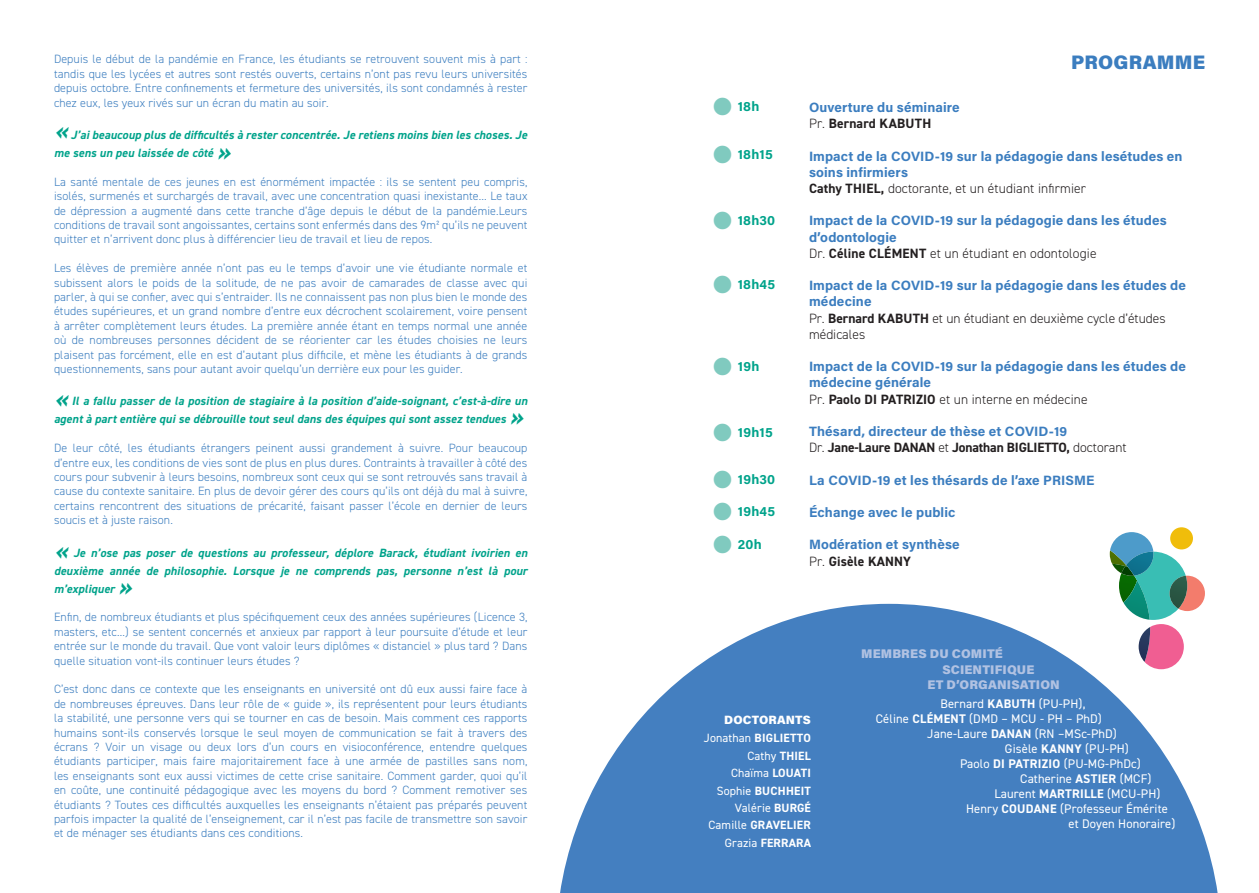
<style>
.page{position:relative;width:1259px;height:893px;background:#fff}
.page>*{position:absolute;margin:0;border:0;box-sizing:border-box;transform-origin:0 0}
.t1{font:900 19.5px "Acumin Pro";letter-spacing:.01em;color:#3b7dbf}
.t2{font:700 13.5px/16.2px "Acumin Pro";letter-spacing:.01em;color:#3b7dbf}
.t3{font:300 13.5px/16.2px "DIN2014";letter-spacing:.01em;color:#231f20}
.t4{font:700 13.5px "DIN2014";letter-spacing:-.01em;color:#231f20}
.t5{font:700 13.5px "Acumin Pro";letter-spacing:.01em;color:#00a38b}
.t6{font:700 13.5px "DIN2014";letter-spacing:.01em;color:#231f20}
.t7{font:12.6px/15px "DIN2014";letter-spacing:.01em;color:#fff}
.t8{font:900 12.6px "Acumin Pro";letter-spacing:.01em;color:#b1c2e2}
.t9{font:300 12px/14.4px "DIN2014";letter-spacing:.01em;color:#3b7dbf;text-align:justify}
.t10{font:italic 700 12px/18px "DIN2014";letter-spacing:.01em;color:#00a38b}
.t11{font:700 12px "DIN2014";letter-spacing:.02em;color:#fff}
.t12{font:12px "DIN2014";letter-spacing:.01em;color:#fff}
.t13{font:900 12px "Acumin Pro";letter-spacing:.015em;color:#fff}
.s1{font-size:25.5px}
.s2{font-weight:300}
.s3{font-weight:700}
.s4{font-weight:400}
</style>
<div class="page">
<svg style="left:560px;top:604px;width:658px;height:289px;fill:#447fc0"></svg>
<svg style="left:1110px;top:532px;width:95px;height:137px"></svg>
<img style="left:1126px;top:552px;width:27px;height:24px">
<div style="left:1170px;top:527px;width:23px;height:22px;background:#f0bd0b;border-radius:50%"></div>
<p class="t9" style="left:54px;top:52px;width:475px">Depuis le début de la pandémie en France, les étudiants se retrouvent souvent mis à part : tandis que les lycées et autres sont restés ouverts, certains n’ont pas revu leurs universités depuis octobre. Entre confinements et fermeture des universités, ils sont condamnés à rester chez eux, les yeux rivés sur un écran du matin au soir.</p>
<p class="t10" style="left:54px;top:126px;width:475px"><span class="s1">«</span> J’ai beaucoup plus de difficultés à rester concentrée. Je retiens moins bien les choses. Je me sens un peu laissée de côté <span class="s1">»</span></p>
<p class="t9" style="left:54px;top:174px;width:475px">La santé mentale de ces jeunes en est énormément impactée : ils se sentent peu compris, isolés, surmenés et surchargés de travail, avec une concentration quasi inexistante… Le taux de dépression a augmenté dans cette tranche d’âge depuis le début de la pandémie.Leurs conditions de travail sont angoissantes, certains sont enfermés dans des 9m² qu’ils ne peuvent quitter et n’arrivent donc plus à différencier lieu de travail et lieu de repos.</p>
<p class="t9" style="left:54px;top:261px;width:475px">Les élèves de première année n’ont pas eu le temps d’avoir une vie étudiante normale et subissent alors le poids de la solitude, de ne pas avoir de camarades de classe avec qui parler, à qui se confier, avec qui s’entraider. Ils ne connaissent pas non plus bien le monde des études supérieures, et un grand nombre d’entre eux décrochent scolairement, voire pensent à arrêter complètement leurs études. La première année étant en temps normal une année où de nombreuses personnes décident de se réorienter car les études choisies ne leurs plaisent pas forcément, elle en est d’autant plus difficile, et mène les étudiants à de grands questionnements, sans pour autant avoir quelqu’un derrière eux pour les guider.</p>
<p class="t10" style="left:54px;top:392px;width:475px"><span class="s1">«</span> Il a fallu passer de la position de stagiaire à la position d’aide-soignant, c’est-à-dire un agent à part entière qui se débrouille tout seul dans des équipes qui sont assez tendues <span class="s1">»</span></p>
<p class="t9" style="left:54px;top:441px;width:475px">De leur côté, les étudiants étrangers peinent aussi grandement à suivre. Pour beaucoup d’entre eux, les conditions de vies sont de plus en plus dures. Contraints à travailler à côté des cours pour subvenir à leurs besoins, nombreux sont ceux qui se sont retrouvés sans travail à cause du contexte sanitaire. En plus de devoir gérer des cours qu’ils ont déjà du mal à suivre, certains rencontrent des situations de précarité, faisant passer l’école en dernier de leurs soucis et à juste raison.</p>
<p class="t10" style="left:54px;top:543px;width:475px;text-align:justify"><span class="s1">«</span> Je n’ose pas poser de questions au professeur, déplore Barack, étudiant ivoirien en deuxième année de philosophie. Lorsque je ne comprends pas, personne n’est là pour m’expliquer <span class="s1">»</span></p>
<p class="t9" style="left:54px;top:610px;width:475px">Enfin, de nombreux étudiants et plus spécifiquement ceux des années supérieures (Licence 3, masters, etc...) se sentent concernés et anxieux par rapport à leur poursuite d’étude et leur entrée sur le monde du travail. Que vont valoir leurs diplômes « distanciel » plus tard ? Dans quelle situation vont-ils continuer leurs études ?</p>
<p class="t9" style="left:54px;top:682px;width:475px">C’est donc dans ce contexte que les enseignants en université ont dû eux aussi faire face à de nombreuses épreuves. Dans leur rôle de « guide », ils représentent pour leurs étudiants la stabilité, une personne vers qui se tourner en cas de besoin. Mais comment ces rapports humains sont-ils conservés lorsque le seul moyen de communication se fait à travers des écrans ? Voir un visage ou deux lors d’un cours en visioconférence, entendre quelques étudiants participer, mais faire majoritairement face à une armée de pastilles sans nom, les enseignants sont eux aussi victimes de cette crise sanitaire. Comment garder, quoi qu’il en coûte, une continuité pédagogique avec les moyens du bord ? Comment remotiver ses étudiants ? Toutes ces difficultés auxquelles les enseignants n’étaient pas préparés peuvent parfois impacter la qualité de l’enseignement, car il n’est pas facile de transmettre son savoir et de ménager ses étudiants dans ces conditions.</p>
<p class="t5" style="left:738px;top:97px;width:23px">18h</p>
<p class="t5" style="left:738px;top:145px;width:36px">18h15</p>
<p class="t5" style="left:738px;top:210px;width:39px">18h30</p>
<p class="t5" style="left:738px;top:275px;width:39px">18h45</p>
<p class="t5" style="left:738px;top:357px;width:23px">19h</p>
<p class="t5" style="left:738px;top:422px;width:36px">19h15</p>
<p class="t5" style="left:738px;top:470px;width:39px">19h30</p>
<p class="t5" style="left:738px;top:502px;width:39px">19h45</p>
<p class="t5" style="left:738px;top:535px;width:25px">20h</p>
<p class="t1" style="left:1071px;top:48px;width:136px">PROGRAMME</p>
<p class="t2" style="left:809px;top:99px;width:152px">Ouverture du séminaire</p>
<p class="t6" style="left:809px;top:115px;width:124px"><span class="s2">Pr.</span> Bernard KABUTH</p>
<p class="t2" style="left:809px;top:147px;width:375px">Impact de la COVID-19 sur la pédagogie dans lesétudes en soins infirmiers</p>
<p class="t3" style="left:809px;top:180px;width:279px"><span class="s3">Cathy THIEL,</span> doctorante, et un étudiant infirmier</p>
<p class="t2" style="left:809px;top:212px;width:359px">Impact de la COVID-19 sur la pédagogie dans les études d’odontologie</p>
<p class="t3" style="left:809px;top:245px;width:289px">Dr. <span class="s3">Céline CLÉMENT</span> et un étudiant en odontologie</p>
<p class="t2" style="left:809px;top:277px;width:378px">Impact de la COVID-19 sur la pédagogie dans les études de médecine</p>
<p class="t3" style="left:809px;top:310px;width:358px">Pr. <span class="s3">Bernard KABUTH</span> et un étudiant en deuxième cycle d’études médicales</p>
<p class="t2" style="left:809px;top:358px;width:378px">Impact de la COVID-19 sur la pédagogie dans les études de médecine générale</p>
<p class="t3" style="left:809px;top:391px;width:280px">Pr. <span class="s3">Paolo DI PATRIZIO</span> et un interne en médecine</p>
<p class="t2" style="left:809px;top:423px;width:260px">Thésard, directeur de thèse et COVID-19</p>
<p class="t4" style="left:809px;top:439px;width:319px"><span class="s2">Dr.</span> Jane-Laure DANAN <span class="s2">et</span> Jonathan BIGLIETTO, <span class="s2">doctorant</span></p>
<p class="t2" style="left:809px;top:471px;width:287px">La COVID-19 et les thésards de l’axe PRISME</p>
<p class="t2" style="left:809px;top:504px;width:148px">Échange avec le public</p>
<p class="t2" style="left:809px;top:536px;width:152px">Modération et synthèse</p>
<p class="t6" style="left:809px;top:552px;width:104px"><span class="s2">Pr.</span> Gisèle KANNY</p>
<p class="t13" style="left:724px;top:711px;width:88px">DOCTORANTS</p>
<p class="t11" style="left:704px;top:730px;width:108px"><span class="s4">Jonathan</span> BIGLIETTO</p>
<p class="t12" style="left:747px;top:748px;width:65px">Cathy <span class="s3">THIEL</span></p>
<p class="t12" style="left:731px;top:765px;width:81px">Chaïma <span class="s3">LOUATI</span></p>
<p class="t11" style="left:717px;top:782px;width:96px"><span class="s4">Sophie</span> BUCHHEIT</p>
<p class="t12" style="left:735px;top:800px;width:78px">Valérie <span class="s3">BURGÉ</span></p>
<p class="t11" style="left:708px;top:817px;width:104px"><span class="s4">Camille</span> GRAVELIER</p>
<p class="t11" style="left:725px;top:834px;width:88px"><span class="s4">Grazia</span> FERRARA</p>
<p class="t8" style="left:861px;top:645px;width:143px">MEMBRES DU COMITÉ</p>
<p class="t8" style="left:942px;top:660px;width:93px">SCIENTIFIQUE</p>
<p class="t8" style="left:927px;top:675px;width:134px">ET D’ORGANISATION</p>
<p class="t7" style="left:940px;top:696px;width:146px">Bernard <span class="s3">KABUTH</span> (PU-PH),</p>
<p class="t7" style="left:876px;top:711px;width:227px">Céline <span class="s3">CLÉMENT</span> (DMD – MCU - PH – PhD)</p>
<p class="t7" style="left:927px;top:726px;width:191px">Jane-Laure <span class="s3">DANAN</span> (RN –MSc-PhD)</p>
<p class="t7" style="left:1005px;top:741px;width:125px">Gisèle <span class="s3">KANNY</span> (PU-PH)</p>
<p class="t7" style="left:960px;top:756px;width:182px">Paolo <span class="s3">DI PATRIZIO</span> (PU-MG-PhDc)</p>
<p class="t7" style="left:1020px;top:771px;width:133px">Catherine <span class="s3">ASTIER</span> (MCF)</p>
<p class="t7" style="left:994px;top:786px;width:167px">Laurent <span class="s3">MARTRILLE</span> (MCU-PH)</p>
<p class="t7" style="left:1068px;top:801px;width:108px;text-indent:-102px">Henry <span class="s3">COUDANE</span> (Professeur Émérite et Doyen Honoraire)</p>
</div>
